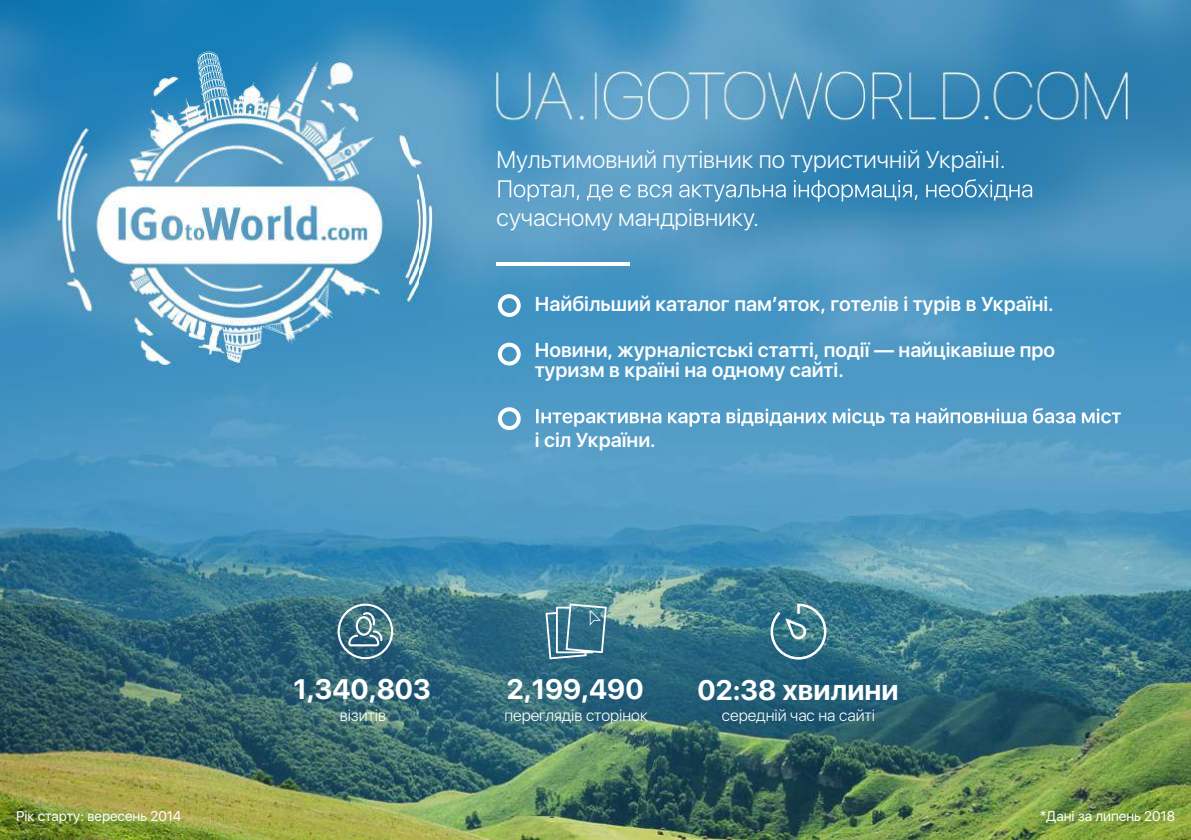
<style>
.page{position:relative;width:1191px;height:840px;background:#fff}
.page>*{position:absolute;margin:0;border:0;box-sizing:border-box;transform-origin:0 0}
.t1{font:700 28px "SFUI Display";color:#fff}
.t2{font:300 24px "SFUI Display";color:#fff}
.t3{font:600 20px/20px "SFUI Display";color:#fff}
.t4{font:300 16px "SFUI Display";color:#fff}
.t5{font:14px "SFUI Display";color:#fff}
</style>
<div class="page">
<img style="left:0;top:0;width:1190px;height:839px">
<svg style="left:498px;top:179px;width:534px;height:22px;background:#64a2c6"></svg>
<svg style="left:536px;top:407px;width:584px;height:19px"></svg>
<svg style="left:498px;top:294px;width:23px;height:23px"></svg>
<svg style="left:498px;top:342px;width:23px;height:23px"></svg>
<svg style="left:498px;top:407px;width:23px;height:23px"></svg>
<svg style="left:337px;top:603px;width:56px;height:56px;background:#5c8795"></svg>
<svg style="left:770px;top:603px;width:56px;height:56px;background:#548999"></svg>
<svg style="left:545px;top:603px;width:62px;height:56px;background:#578a9c"></svg>
<hr style="left:496px;top:262px;width:134px;height:3px;background:#fff">
<p class="t5" style="left:16px;top:806px;width:167px">Рік старту: вересень 2014</p>
<p class="t2" style="left:496px;top:144px;width:510px">Мультимовний путівник по туристичній Україні.</p>
<p class="t2" style="left:496px;top:201px;width:264px">сучасному мандрівнику.</p>
<p class="t3" style="left:535px;top:295px;width:520px">Найбільший каталог пам’яток, готелів і турів в Україні.</p>
<p class="t3" style="left:535px;top:341px;width:522px">Новини, журналістські статті, події — найцікавіше про туризм в країні на одному сайті.</p>
<p class="t3" style="left:535px;top:431px;width:122px">і сіл України.</p>
<h1 class="t1" style="left:293px;top:669px;width:139px">1,340,803</h1>
<p class="t4" style="left:340px;top:704px;width:48px">візитів</p>
<h1 class="t1" style="left:507px;top:669px;width:138px">2,199,490</h1>
<h1 class="t1" style="left:697px;top:670px;width:202px">02:38 хвилини</h1>
<p class="t4" style="left:504px;top:704px;width:145px">переглядів сторінок</p>
<p class="t4" style="left:722px;top:704px;width:155px">середній час на сайті</p>
<p class="t5" style="left:1039px;top:806px;width:137px">*Дані за липень 2018</p>
</div>
